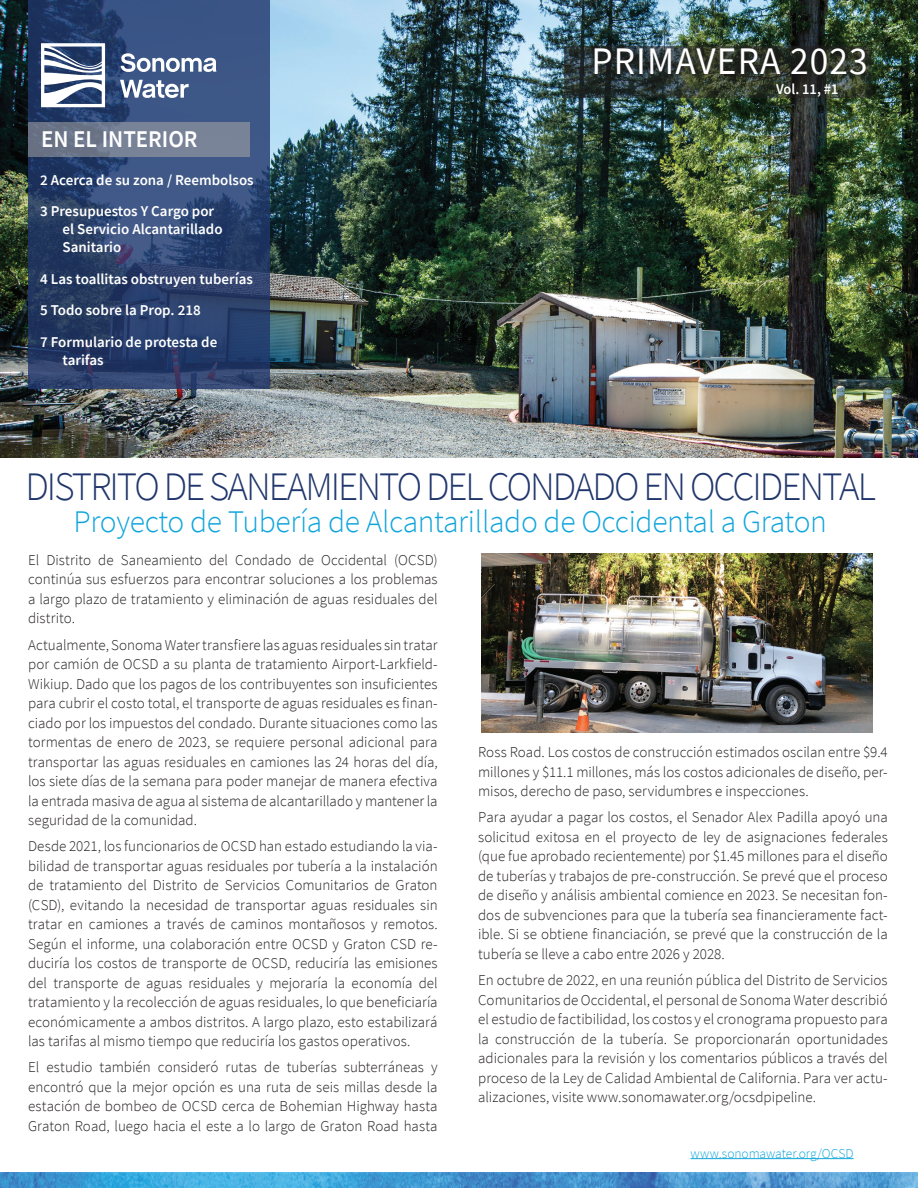
<style>
.page{position:relative;width:918px;height:1188px;background:#fff}
.page>*{position:absolute;margin:0;border:0;box-sizing:border-box;transform-origin:0 0}
.t1{font:300 40.5px "Source Sans Pro";letter-spacing:-.05em;color:#20366c;scale:.96 1}
.t2{font:39px "Source Sans Pro";letter-spacing:.03em;color:#fff;scale:.96 1}
.t3{font:300 31.5px "Source Sans Pro";letter-spacing:-.01em;color:#10a5dc}
.t4{font:600 24px "Source Sans Pro";color:#fff;scale:.96 1}
.t5{font:300 15px/19.5px "Source Sans Pro";color:#231f20;text-align:justify}
.t6{font:600 15px/31.5px "Source Sans Pro";color:#fff}
.t7{font:600 15px "Source Sans Pro";color:#fff;scale:.96 1}
.t8{font:300 13.5px "Source Sans Pro";letter-spacing:-.005em;color:#10a5dc}
</style>
<div class="page">
<img style="left:0;top:0;width:918px;height:458px">
<svg style="left:565px;top:47px;width:306px;height:51px;background:#303a33"></svg>
<hr style="left:691px;top:1158px;width:163px;height:1px;background:#10a5dc">
<svg style="left:28px;top:0;width:242px;height:389px;background:#2e4571"></svg>
<div style="left:28px;top:122px;width:222px;height:35px;background:linear-gradient(to right,#697286,#7e899e)"></div>
<svg style="left:41px;top:43px;width:64px;height:64px"></svg>
<svg style="left:121px;top:53px;width:95px;height:19px"></svg>
<svg style="left:120px;top:80px;width:69px;height:18px"></svg>
<img style="left:0;top:1173px;width:918px;height:15px">
<img style="left:588px;top:40px;width:287px;height:42px">
<img style="left:481px;top:554px;width:392px;height:178px">
<h3 class="t4" style="left:41px;top:123px;width:165px">EN EL INTERIOR</h3>
<p class="t6" style="left:40px;top:164px;width:215px">2 Acerca de su zona / Reembolsos<br>3 Presupuestos Y Cargo por</p>
<p class="t6" style="left:63px;top:220px;width:162px;line-height:18px">el Servicio Alcantarillado<br>Sanitario</p>
<p class="t6" style="left:40px;top:263px;width:214px">4 Las toallitas obstruyen tuberías<br>5 Todo sobre la Prop. 218<br>7 Formulario de protesta de</p>
<p class="t6" style="left:63px;top:344px;width:43px">tarifas</p>
<h2 class="t2" style="left:591px;top:37px;width:289px">PRIMAVERA 2023</h2>
<p class="t7" style="left:776px;top:79px;width:67px">Vol. 11, #1</p>
<h1 class="t1" style="left:25px;top:462px;width:887px">DISTRITO DE SANEAMIENTO DEL CONDADO EN OCCIDENTAL</h1>
<h3 class="t3" style="left:74px;top:502px;width:755px">Proyecto de Tubería de Alcantarillado de Occidental a Graton</h3>
<p class="t5" style="left:28px;top:550px;width:411px">El Distrito de Saneamiento del Condado de Occidental (OCSD) continúa sus esfuerzos para encontrar soluciones a los problemas a largo plazo de tratamiento y eliminación de aguas residuales del distrito.</p>
<p class="t5" style="left:28px;top:635px;width:411px">Actualmente, Sonoma Water transfiere las aguas residuales sin tratar por camión de OCSD a su planta de tratamiento Airport-Larkfield-Wikiup. Dado que los pagos de los contribuyentes son insuficientes para cubrir el costo total, el transporte de aguas residuales es finan&shy;ciado por los impuestos del condado. Durante situaciones como las tormentas de enero de 2023, se requiere personal adicional para transportar las aguas residuales en camiones las 24 horas del día, los siete días de la semana para poder manejar de manera efectiva la entrada masiva de agua al sistema de alcantarillado y mantener la seguridad de la comunidad.</p>
<p class="t5" style="left:28px;top:837px;width:411px">Desde 2021, los funcionarios de OCSD han estado estudiando la via&shy;bilidad de transportar aguas residuales por tubería a la instalación de tratamiento del Distrito de Servicios Comunitarios de Graton (CSD), evitando la necesidad de transportar aguas residuales sin tratar en camiones a través de caminos montañosos y remotos.<br>Según el informe, una colaboración entre OCSD y Graton CSD re&shy;duciría los costos de transporte de OCSD, reduciría las emisiones del transporte de aguas residuales y mejoraría la economía del tratamiento y la recolección de aguas residuales, lo que beneficiaría económicamente a ambos distritos. A largo plazo, esto estabilizará las tarifas al mismo tiempo que reduciría los gastos operativos.</p>
<p class="t5" style="left:28px;top:1058px;width:411px">El estudio también consideró rutas de tuberías subterráneas y encontró que la mejor opción es una ruta de seis millas desde la estación de bombeo de OCSD cerca de Bohemian Highway hasta Graton Road, luego hacia el este a lo largo de Graton Road hasta</p>
<p class="t5" style="left:478px;top:743px;width:411px">Ross Road. Los costos de construcción estimados oscilan entre $9.4 millones y $11.1 millones, más los costos adicionales de diseño, per&shy;misos, derecho de paso, servidumbres e inspecciones.</p>
<p class="t5" style="left:478px;top:808px;width:411px">Para ayudar a pagar los costos, el Senador Alex Padilla apoyó una solicitud exitosa en el proyecto de ley de asignaciones federales (que fue aprobado recientemente) por $1.45 millones para el diseño de tuberías y trabajos de pre-construcción. Se prevé que el proceso de diseño y análisis ambiental comience en 2023. Se necesitan fon&shy;dos de subvenciones para que la tubería sea financieramente fact&shy;ible. Si se obtiene financiación, se prevé que la construcción de la tubería se lleve a cabo entre 2026 y 2028.</p>
<p class="t5" style="left:478px;top:971px;width:411px">En octubre de 2022, en una reunión pública del Distrito de Servicios Comunitarios de Occidental, el personal de Sonoma Water describió el estudio de factibilidad, los costos y el cronograma propuesto para la construcción de la tubería. Se proporcionarán oportunidades adicionales para la revisión y los comentarios públicos a través del proceso de la Ley de Calidad Ambiental de California. Para ver actu&shy;alizaciones, visite www.sonomawater.org/ocsdpipeline.</p>
<p class="t8" style="left:691px;top:1145px;width:165px">www.sonomawater.org/OCSD</p>
</div>
